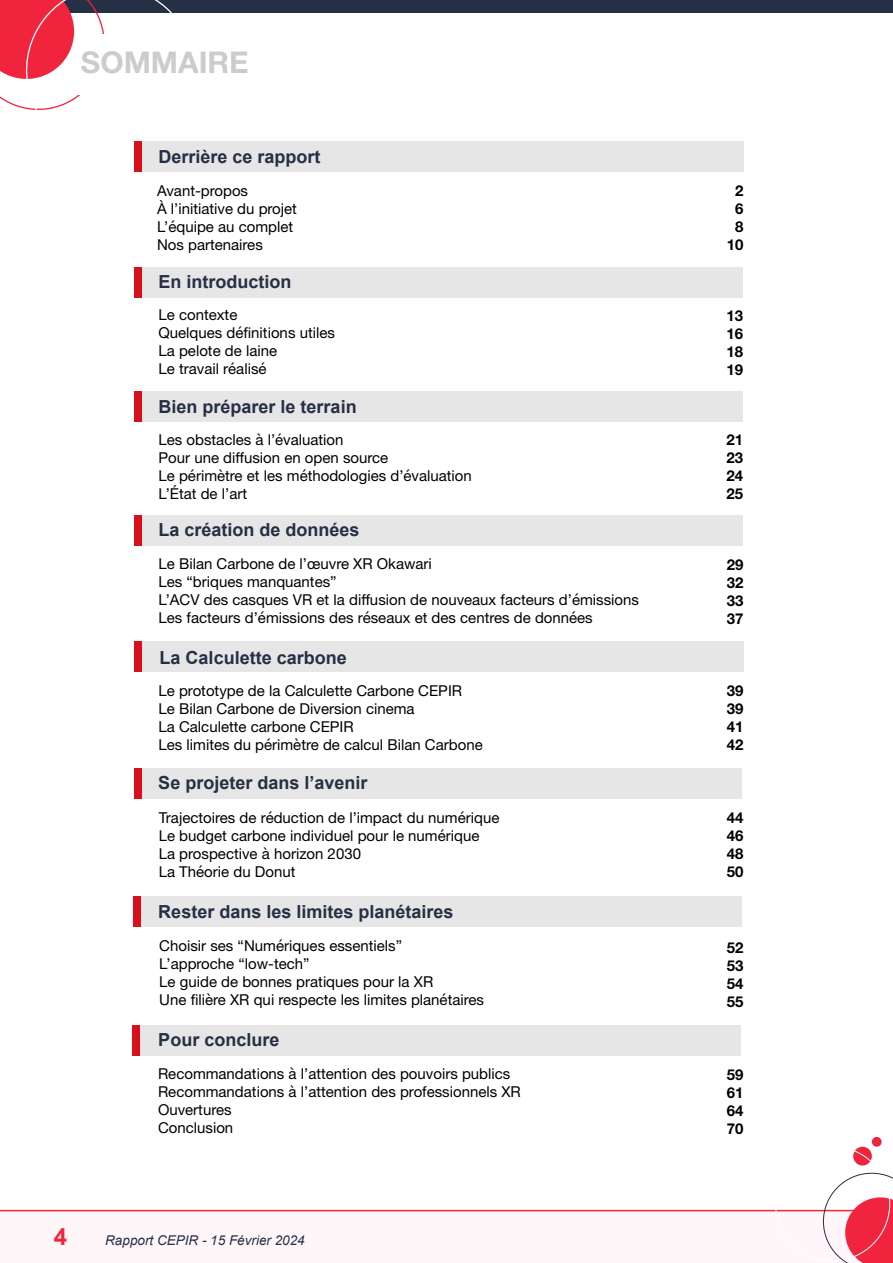
<style>
.page{position:relative;width:893px;height:1263px;background:#fff}
.page>*{position:absolute;margin:0;border:0;box-sizing:border-box;transform-origin:0 0}
.t1{font:700 30px "Helvetica Neue";color:#ccc}
.t2{font:700 24px "Arial";color:#f0243d}
.t3{font:700 18px "Arial";color:#263045}
.t4{font:15px/18px "Helvetica Neue";color:#000}
.t5{font:700 15px/18px "Helvetica Neue";color:#000;text-align:justify}
.t6{font:italic 13.5px "Arial";color:#263145}
</style>
<div class="page">
<div style="left:0;top:1211px;width:893px;height:52px;background:#fff6f9"></div>
<div style="left:0;top:0;width:893px;height:13px;background:#263045"></div>
<svg style="left:0;top:0;width:208px;height:142px"></svg>
<hr style="left:0;top:1210px;width:893px;height:1px;background:#f0243d">
<svg style="left:853px;top:1147px;width:19px;height:18px"></svg>
<svg style="left:823px;top:1173px;width:70px;height:90px"></svg>
<div style="left:872px;top:1137px;width:10px;height:10px;background:#f0243d;border-radius:50%"></div>
<div style="left:142px;top:142px;width:602px;height:30px;background:#e6e6e6"></div>
<div style="left:141px;top:391px;width:602px;height:31px;background:#e6e6e6"></div>
<div style="left:141px;top:267px;width:602px;height:30px;background:#e6e6e6"></div>
<div style="left:141px;top:515px;width:602px;height:31px;background:#e6e6e6"></div>
<div style="left:142px;top:641px;width:601px;height:31px;background:#e6e6e6"></div>
<div style="left:140px;top:768px;width:602px;height:30px;background:#e6e6e6"></div>
<div style="left:140px;top:896px;width:602px;height:31px;background:#e6e6e6"></div>
<div style="left:134px;top:267px;width:8px;height:30px;background:#d8101b"></div>
<div style="left:134px;top:391px;width:8px;height:31px;background:#d8101b"></div>
<div style="left:134px;top:515px;width:8px;height:31px;background:#d8101b"></div>
<div style="left:134px;top:641px;width:8px;height:31px;background:#d8101b"></div>
<div style="left:133px;top:896px;width:8px;height:31px;background:#d8101b"></div>
<div style="left:134px;top:768px;width:8px;height:30px;background:#d8101b"></div>
<div style="left:74px;top:34px;width:453px;height:61px;background:#fff"></div>
<div style="left:134px;top:142px;width:8px;height:30px;background:#d8101b"></div>
<div style="left:139px;top:1025px;width:602px;height:30px;background:#e6e6e6"></div>
<div style="left:132px;top:1025px;width:8px;height:30px;background:#d8101b"></div>
<h1 class="t1" style="left:81px;top:39px;width:169px">SOMMAIRE</h1>
<p class="t3" style="left:158px;top:144px;width:164px">Derrière ce rapport</p>
<p class="t4" style="left:157px;top:182px;width:142px">Avant-propos<br>À l’initiative du projet<br>L’équipe au complet<br>Nos partenaires</p>
<p class="t3" style="left:158px;top:269px;width:135px">En introduction</p>
<p class="t4" style="left:158px;top:307px;width:178px">Le contexte<br>Quelques définitions utiles<br>La pelote de laine<br>Le travail réalisé</p>
<p class="t3" style="left:159px;top:394px;width:200px">Bien préparer le terrain</p>
<p class="t4" style="left:158px;top:431px;width:315px">Les obstacles à l’évaluation<br>Pour une diffusion en open source<br>Le périmètre et les méthodologies d’évaluation<br>L’État de l’art</p>
<p class="t3" style="left:159px;top:517px;width:203px">La création de données</p>
<p class="t4" style="left:158px;top:556px;width:482px">Le Bilan Carbone de l’œuvre XR Okawari<br>Les “briques manquantes”<br>L’ACV des casques VR et la diffusion de nouveaux facteurs d’émissions Les facteurs d’émissions des réseaux et des centres de données</p>
<p class="t3" style="left:160px;top:645px;width:189px">La Calculette carbone</p>
<p class="t4" style="left:158px;top:682px;width:326px">Le prototype de la Calculette Carbone CEPIR<br>Le Bilan Carbone de Diversion cinema<br>La Calculette carbone CEPIR<br>Les limites du périmètre de calcul Bilan Carbone</p>
<p class="t3" style="left:158px;top:770px;width:211px">Se projeter dans l’avenir</p>
<p class="t4" style="left:159px;top:809px;width:342px">Trajectoires de réduction de l’impact du numérique Le budget carbone individuel pour le numérique La prospective à horizon 2030<br>La Théorie du Donut</p>
<p class="t3" style="left:158px;top:899px;width:297px">Rester dans les limites planétaires</p>
<p class="t4" style="left:159px;top:938px;width:326px">Choisir ses “Numériques essentiels”<br>L’approche “low-tech”<br>Le guide de bonnes pratiques pour la XR<br>Une filière XR qui respecte les limites planétaires</p>
<p class="t3" style="left:158px;top:1027px;width:123px">Pour conclure</p>
<p class="t4" style="left:158px;top:1066px;width:364px">Recommandations à l’attention des pouvoirs publics<br>Recommandations à l’attention des professionnels XR<br>Ouvertures<br>Conclusion</p>
<h2 class="t2" style="left:54px;top:1220px;width:15px">4</h2>
<p class="t6" style="left:105px;top:1231px;width:201px">Rapport CEPIR - 15 Février 2024</p>
<p class="t5" style="left:727px;top:182px;width:18px;text-align:center">2<br>6<br>8<br>10</p>
<p class="t5" style="left:727px;top:307px;width:18px">13<br>16<br>18<br>19</p>
<p class="t5" style="left:727px;top:431px;width:18px">21<br>23<br>24<br>25</p>
<p class="t5" style="left:727px;top:556px;width:18px">29<br>32<br>33<br>37</p>
<p class="t5" style="left:727px;top:682px;width:18px">39<br>39<br>41<br>42</p>
<p class="t5" style="left:727px;top:809px;width:18px">44<br>46<br>48<br>50</p>
<p class="t5" style="left:727px;top:939px;width:18px">52<br>53<br>54<br>55</p>
<p class="t5" style="left:727px;top:1066px;width:18px">59<br>61<br>64<br>70</p>
</div>
